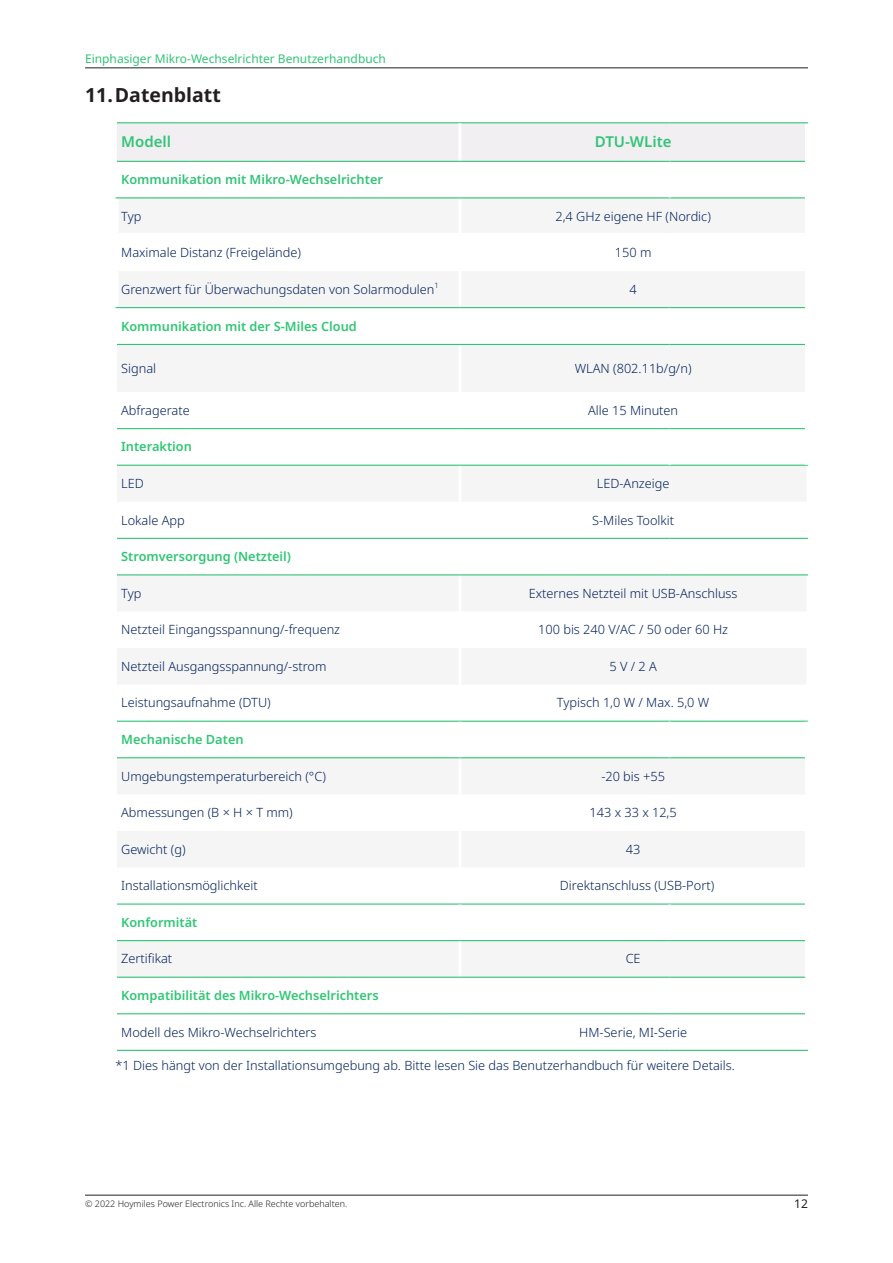
<style>
.page{position:relative;width:893px;height:1263px;background:#fff}
.page>*{position:absolute;margin:0;border:0;box-sizing:border-box;transform-origin:0 0}
.t1{font:700 19.5px "Noto Sans";color:#231f20}
.t2{font:600 15px "Noto Sans";color:#31c477}
.t3{font:300 12.75px "Noto Sans";color:#00205a}
.t4{font:600 12.75px "Noto Sans";color:#2ec773}
.t5{font:600 12.75px "Noto Sans";color:#31c477}
.t6{font:12px "Noto Sans";color:#31c477}
.t7{font:12px "Noto Sans";color:#231f20}
.t8{font:300 9px "Noto Sans";color:#231f20}
.t9{font:300 7.5px "Noto Sans";color:#00205a}
</style>
<div class="page">
<hr style="left:85px;top:1195px;width:723px;height:1px;background:#231f20">
<hr style="left:85px;top:68px;width:723px;height:1px;background:#231f20">
<div style="left:117px;top:123px;width:688px;height:38px;background:#f2eff2"></div>
<svg style="left:117px;top:198px;width:689px;height:779px"></svg>
<hr style="left:805px;top:198px;width:3px;height:35px;background:#fff">
<hr style="left:805px;top:236px;width:3px;height:35px;background:#fff">
<hr style="left:805px;top:271px;width:3px;height:37px;background:#fff">
<hr style="left:805px;top:344px;width:3px;height:48px;background:#fff">
<hr style="left:805px;top:392px;width:3px;height:37px;background:#fff">
<hr style="left:805px;top:758px;width:3px;height:36px;background:#fff">
<hr style="left:805px;top:794px;width:3px;height:37px;background:#fff">
<hr style="left:805px;top:831px;width:3px;height:36px;background:#fff">
<hr style="left:805px;top:867px;width:3px;height:37px;background:#fff">
<hr style="left:805px;top:941px;width:3px;height:36px;background:#fff">
<hr style="left:117px;top:122px;width:343px;height:1px;background:#31c477">
<hr style="left:115px;top:307px;width:345px;height:1px;background:#31c477">
<hr style="left:460px;top:307px;width:210px;height:1px;background:#31c477">
<hr style="left:117px;top:344px;width:343px;height:1px;background:#31c477">
<hr style="left:668px;top:308px;width:3px;height:36px;background:#fff">
<hr style="left:805px;top:308px;width:3px;height:36px;background:#fff">
<hr style="left:458px;top:466px;width:3px;height:36px;background:#fff">
<hr style="left:115px;top:198px;width:3px;height:35px;background:#fff">
<hr style="left:458px;top:198px;width:3px;height:35px;background:#fff">
<hr style="left:115px;top:271px;width:3px;height:36px;background:#fff">
<hr style="left:458px;top:271px;width:3px;height:36px;background:#fff">
<hr style="left:670px;top:307px;width:135px;height:1px;background:#31c477">
<hr style="left:460px;top:122px;width:210px;height:1px;background:#31c477">
<hr style="left:670px;top:122px;width:138px;height:1px;background:#31c477">
<hr style="left:458px;top:123px;width:3px;height:38px;background:#fff">
<hr style="left:460px;top:344px;width:210px;height:1px;background:#31c477">
<hr style="left:670px;top:344px;width:135px;height:1px;background:#31c477">
<hr style="left:458px;top:345px;width:3px;height:47px;background:#fff">
<hr style="left:458px;top:392px;width:3px;height:36px;background:#fff">
<hr style="left:117px;top:428px;width:343px;height:1px;background:#31c477">
<hr style="left:460px;top:428px;width:210px;height:1px;background:#31c477">
<hr style="left:670px;top:428px;width:135px;height:1px;background:#31c477">
<hr style="left:117px;top:465px;width:343px;height:1px;background:#31c477">
<hr style="left:460px;top:465px;width:210px;height:1px;background:#31c477">
<hr style="left:670px;top:465px;width:138px;height:1px;background:#31c477">
<hr style="left:668px;top:429px;width:3px;height:36px;background:#fff">
<hr style="left:805px;top:429px;width:3px;height:36px;background:#fff">
<hr style="left:458px;top:502px;width:3px;height:36px;background:#fff">
<hr style="left:458px;top:575px;width:3px;height:36px;background:#fff">
<hr style="left:458px;top:611px;width:3px;height:37px;background:#fff">
<hr style="left:458px;top:648px;width:3px;height:37px;background:#fff">
<hr style="left:458px;top:539px;width:3px;height:35px;background:#fff">
<hr style="left:668px;top:539px;width:3px;height:35px;background:#fff">
<hr style="left:805px;top:539px;width:3px;height:35px;background:#fff">
<hr style="left:117px;top:574px;width:343px;height:1px;background:#31c477">
<hr style="left:460px;top:574px;width:210px;height:1px;background:#31c477">
<hr style="left:670px;top:574px;width:138px;height:1px;background:#31c477">
<hr style="left:117px;top:1050px;width:343px;height:1px;background:#31c477">
<hr style="left:460px;top:1050px;width:210px;height:1px;background:#31c477">
<hr style="left:670px;top:1050px;width:138px;height:1px;background:#31c477">
<hr style="left:458px;top:758px;width:3px;height:36px;background:#fff">
<hr style="left:458px;top:794px;width:3px;height:37px;background:#fff">
<hr style="left:458px;top:831px;width:3px;height:36px;background:#fff">
<hr style="left:458px;top:867px;width:3px;height:36px;background:#fff">
<hr style="left:117px;top:538px;width:343px;height:1px;background:#31c477">
<hr style="left:460px;top:538px;width:210px;height:1px;background:#31c477">
<hr style="left:670px;top:538px;width:138px;height:1px;background:#31c477">
<hr style="left:117px;top:903px;width:343px;height:2px;background:#31c477">
<hr style="left:460px;top:903px;width:210px;height:2px;background:#31c477">
<hr style="left:670px;top:903px;width:135px;height:2px;background:#31c477">
<hr style="left:458px;top:905px;width:3px;height:35px;background:#fff">
<hr style="left:668px;top:905px;width:3px;height:35px;background:#fff">
<hr style="left:805px;top:904px;width:3px;height:37px;background:#fff">
<hr style="left:117px;top:940px;width:343px;height:1px;background:#31c477">
<hr style="left:460px;top:940px;width:210px;height:1px;background:#31c477">
<hr style="left:670px;top:940px;width:135px;height:1px;background:#31c477">
<hr style="left:458px;top:941px;width:3px;height:36px;background:#fff">
<hr style="left:115px;top:233px;width:345px;height:3px;background:#fff">
<hr style="left:115px;top:236px;width:3px;height:35px;background:#fff">
<hr style="left:460px;top:233px;width:210px;height:3px;background:#fff">
<hr style="left:458px;top:236px;width:3px;height:35px;background:#fff">
<hr style="left:670px;top:233px;width:138px;height:3px;background:#fff">
<hr style="left:458px;top:685px;width:3px;height:36px;background:#fff">
<hr style="left:117px;top:721px;width:343px;height:1px;background:#31c477">
<hr style="left:460px;top:721px;width:210px;height:1px;background:#31c477">
<hr style="left:670px;top:721px;width:138px;height:1px;background:#31c477">
<hr style="left:117px;top:757px;width:343px;height:1px;background:#31c477">
<hr style="left:460px;top:757px;width:210px;height:1px;background:#31c477">
<hr style="left:670px;top:757px;width:135px;height:1px;background:#31c477">
<hr style="left:458px;top:722px;width:3px;height:35px;background:#fff">
<hr style="left:668px;top:722px;width:3px;height:35px;background:#fff">
<hr style="left:805px;top:722px;width:3px;height:36px;background:#fff">
<hr style="left:117px;top:161px;width:343px;height:1px;background:#31c477">
<hr style="left:460px;top:161px;width:210px;height:1px;background:#31c477">
<hr style="left:670px;top:161px;width:135px;height:1px;background:#31c477">
<hr style="left:115px;top:197px;width:345px;height:1px;background:#31c477">
<hr style="left:460px;top:197px;width:210px;height:1px;background:#31c477">
<hr style="left:670px;top:197px;width:135px;height:1px;background:#31c477">
<hr style="left:117px;top:977px;width:343px;height:1px;background:#31c477">
<hr style="left:460px;top:977px;width:210px;height:1px;background:#31c477">
<hr style="left:670px;top:977px;width:135px;height:1px;background:#31c477">
<hr style="left:117px;top:1013px;width:343px;height:1px;background:#31c477">
<hr style="left:460px;top:1013px;width:210px;height:1px;background:#31c477">
<hr style="left:670px;top:1013px;width:135px;height:1px;background:#31c477">
<p class="t6" style="left:85px;top:51px;width:302px">Einphasiger Mikro-Wechselrichter Benutzerhandbuch</p>
<p class="t1" style="left:85px;top:81px;width:137px">11.Datenblatt</p>
<p class="t2" style="left:121px;top:131px;width:51px">Modell</p>
<p class="t2" style="left:595px;top:131px;width:78px">DTU-WLite</p>
<p class="t5" style="left:121px;top:171px;width:263px">Kommunikation mit Mikro-Wechselrichter</p>
<p class="t3" style="left:121px;top:207px;width:22px">Typ</p>
<p class="t3" style="left:555px;top:207px;width:157px">2,4 GHz eigene HF (Nordic)</p>
<p class="t3" style="left:121px;top:244px;width:181px">Maximale Distanz (Freigelände)</p>
<p class="t3" style="left:615px;top:244px;width:38px">150 m</p>
<p class="t3" style="left:121px;top:280px;width:315px">Grenzwert für Überwachungsdaten von Solarmodulen</p>
<p class="t9" style="left:435px;top:280px;width:6px">1</p>
<p class="t3" style="left:629px;top:280px;width:9px">4</p>
<p class="t4" style="left:121px;top:317px;width:237px">Kommunikation mit der S-Miles Cloud</p>
<p class="t3" style="left:121px;top:359px;width:36px">Signal</p>
<p class="t3" style="left:575px;top:359px;width:118px">WLAN (802.11b/g/n)</p>
<p class="t3" style="left:121px;top:401px;width:70px">Abfragerate</p>
<p class="t3" style="left:588px;top:401px;width:92px">Alle 15 Minuten</p>
<p class="t4" style="left:121px;top:438px;width:72px">Interaktion</p>
<p class="t3" style="left:121px;top:474px;width:24px">LED</p>
<p class="t3" style="left:597px;top:474px;width:74px">LED-Anzeige</p>
<p class="t3" style="left:121px;top:511px;width:65px">Lokale App</p>
<p class="t3" style="left:592px;top:511px;width:83px">S-Miles Toolkit</p>
<p class="t4" style="left:121px;top:548px;width:171px">Stromversorgung (Netzteil)</p>
<p class="t3" style="left:121px;top:584px;width:22px">Typ</p>
<p class="t3" style="left:529px;top:584px;width:210px">Externes Netzteil mit USB-Anschluss</p>
<p class="t3" style="left:121px;top:621px;width:220px">Netzteil Eingangsspannung/-frequenz</p>
<p class="t3" style="left:538px;top:621px;width:191px">100 bis 240 V/AC / 50 oder 60 Hz</p>
<p class="t3" style="left:121px;top:657px;width:207px">Netzteil Ausgangsspannung/-strom</p>
<p class="t3" style="left:609px;top:657px;width:49px">5V / 2A</p>
<p class="t3" style="left:121px;top:694px;width:151px">Leistungsaufnahme (DTU)</p>
<p class="t3" style="left:557px;top:694px;width:154px">Typisch 1,0 W / Max. 5,0 W</p>
<p class="t4" style="left:121px;top:730px;width:124px">Mechanische Daten</p>
<p class="t3" style="left:121px;top:767px;width:206px">Umgebungstemperaturbereich (°C)</p>
<p class="t3" style="left:601px;top:767px;width:65px">-20 bis +55</p>
<p class="t3" style="left:121px;top:804px;width:173px">Abmessungen (B × H × T mm)</p>
<p class="t3" style="left:590px;top:804px;width:89px">143 x 33 x 12,5</p>
<p class="t3" style="left:121px;top:840px;width:66px">Gewicht (g)</p>
<p class="t3" style="left:626px;top:840px;width:16px">43</p>
<p class="t3" style="left:121px;top:877px;width:138px">Installationsmöglichkeit</p>
<p class="t3" style="left:560px;top:877px;width:156px">Direktanschluss (USB-Port)</p>
<p class="t4" style="left:121px;top:913px;width:78px">Konformität</p>
<p class="t3" style="left:121px;top:950px;width:53px">Zertifikat</p>
<p class="t3" style="left:626px;top:950px;width:16px">CE</p>
<p class="t4" style="left:121px;top:986px;width:259px">Kompatibilität des Mikro-Wechselrichters</p>
<p class="t3" style="left:121px;top:1023px;width:197px">Modell des Mikro-Wechselrichters</p>
<p class="t3" style="left:579px;top:1023px;width:109px">HM-Serie, MI-Serie</p>
<p class="t3" style="left:115px;top:1057px;width:621px">*1 Dies hängt von der Installationsumgebung ab. Bitte lesen Sie das Benutzerhandbuch für weitere Details.</p>
<p class="t8" style="left:85px;top:1197px;width:264px">© 2022 Hoymiles Power Electronics Inc. Alle Rechte vorbehalten.</p>
<p class="t7" style="left:794px;top:1195px;width:15px">12</p>
</div>
